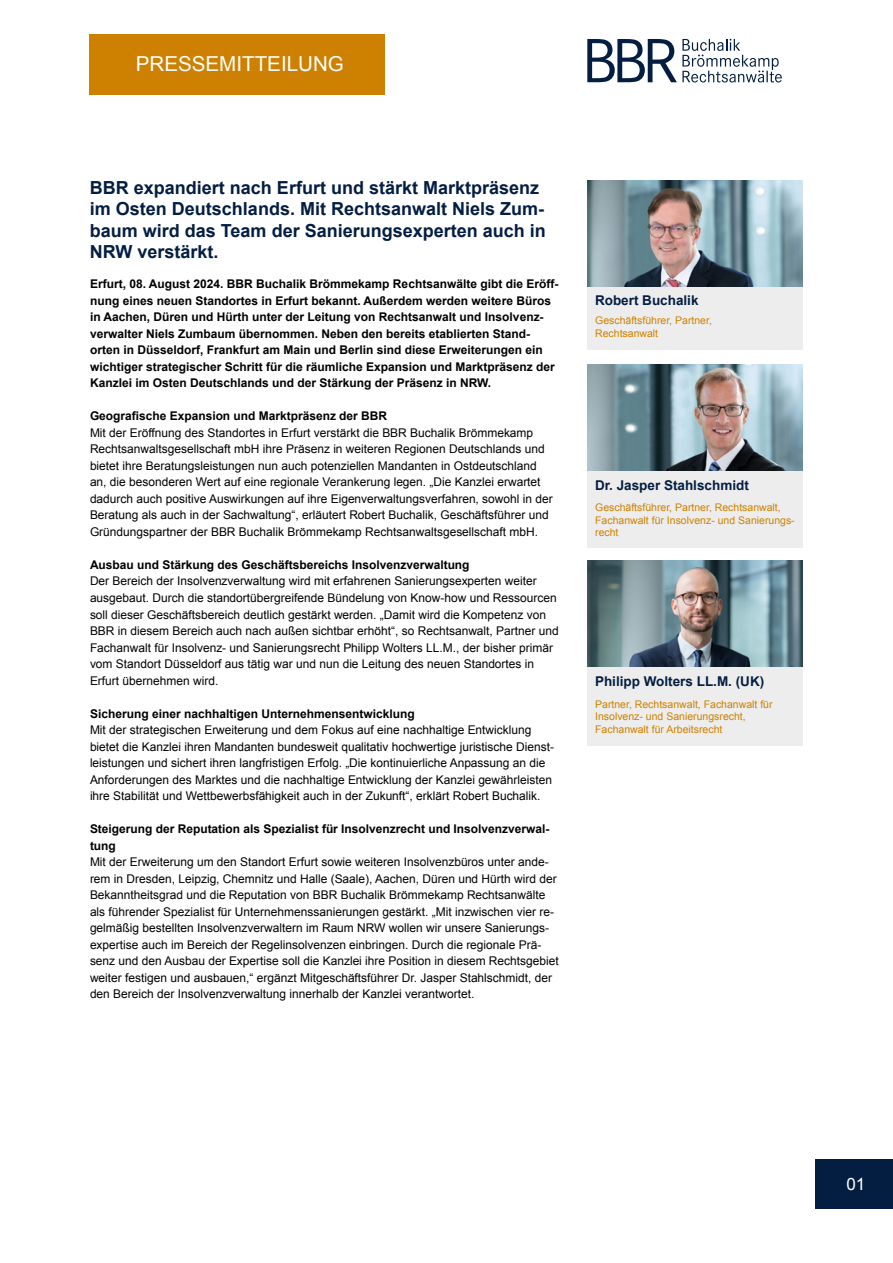
<style>
.page{position:relative;width:893px;height:1263px;background:#fff}
.page>*{position:absolute;margin:0;border:0;box-sizing:border-box;transform-origin:0 0}
.t1{font:20.55px "Arial";color:#fff}
.t2{font:700 18px/21.6px "Arial";color:#041e42}
.t3{font:16.95px "Arial";color:#fff}
.t4{font:700 13.5px "Arial";color:#041e42}
.t5{font:12px/16.5px "Arial";color:#000}
.t6{font:700 12px/16.5px "Arial";color:#000}
.t7{font:10.5px/12.6px "Arial";color:#ce8100}
</style>
<div class="page">
<div style="left:90px;top:34px;width:295px;height:60px;background:#ce8100"></div>
<div style="left:815px;top:1159px;width:78px;height:50px;background:#041e42"></div>
<svg style="left:587px;top:39px;width:195px;height:43px"></svg>
<img style="left:587px;top:180px;width:216px;height:106px">
<div style="left:587px;top:286px;width:216px;height:63px;background:#ededed"></div>
<img style="left:587px;top:364px;width:216px;height:107px">
<div style="left:587px;top:471px;width:216px;height:77px;background:#ededed"></div>
<img style="left:587px;top:561px;width:216px;height:106px">
<div style="left:587px;top:667px;width:216px;height:78px;background:#ededed"></div>
<h1 class="t1" style="left:136px;top:51px;width:210px">PRESSEMITTEILUNG</h1>
<h2 class="t2" style="left:90px;top:177px;width:457px">BBR expandiert nach Erfurt und stärkt Marktpräsenz im Osten Deutschlands. Mit Rechtsanwalt Niels Zum&shy;baum wird das Team der Sanierungsexperten auch in NRW verstärkt.</h2>
<p class="t6" style="left:90px;top:276px;width:470px">Erfurt, 08. August 2024. BBR Buchalik Brömmekamp Rechtsanwälte gibt die Eröff&shy;nung eines neuen Standortes in Erfurt bekannt. Außerdem werden weitere Büros in Aachen, Düren und Hürth unter der Leitung von Rechtsanwalt und Insolvenz&shy;verwalter Niels Zumbaum übernommen. Neben den bereits etablierten Stand&shy;orten in Düsseldorf, Frankfurt am Main und Berlin sind diese Erweiterungen ein wichtiger strategischer Schritt für die räumliche Expansion und Marktpräsenz der Kanzlei im Osten Deutschlands und der Stärkung der Präsenz in NRW.</p>
<p class="t6" style="left:90px;top:408px;width:299px">Geografische Expansion und Marktpräsenz der BBR</p>
<p class="t5" style="left:90px;top:425px;width:464px">Mit der Eröffnung des Standortes in Erfurt verstärkt die BBR Buchalik Brömmekamp Rechtsanwaltsgesellschaft mbH ihre Präsenz in weiteren Regionen Deutschlands und bietet ihre Beratungsleistungen nun auch potenziellen Mandanten in Ostdeutschland an, die besonderen Wert auf eine regionale Verankerung legen. „Die Kanzlei erwartet dadurch auch positive Auswirkungen auf ihre Eigenverwaltungsverfahren, sowohl in der Beratung als auch in der Sachwaltung“, erläutert Robert Buchalik, Geschäftsführer und Gründungspartner der BBR Buchalik Brömmekamp Rechtsanwaltsgesellschaft mbH.</p>
<p class="t6" style="left:90px;top:557px;width:381px">Ausbau und Stärkung des Geschäftsbereichs Insolvenzverwaltung</p>
<p class="t5" style="left:90px;top:573px;width:470px">Der Bereich der Insolvenzverwaltung wird mit erfahrenen Sanierungsexperten weiter ausgebaut. Durch die standortübergreifende Bündelung von Know-how und Ressourcen soll dieser Geschäftsbereich deutlich gestärkt werden. „Damit wird die Kompetenz von BBR in diesem Bereich auch nach außen sichtbar erhöht“, so Rechtsanwalt, Partner und Fachanwalt für Insolvenz- und Sanierungsrecht Philipp Wolters LL.M., der bisher primär vom Standort Düsseldorf aus tätig war und nun die Leitung des neuen Standortes in Erfurt übernehmen wird.</p>
<p class="t6" style="left:90px;top:705px;width:326px">Sicherung einer nachhaltigen Unternehmensentwicklung</p>
<p class="t5" style="left:90px;top:722px;width:466px">Mit der strategischen Erweiterung und dem Fokus auf eine nachhaltige Entwicklung bietet die Kanzlei ihren Mandanten bundesweit qualitativ hochwertige juristische Dienst&shy;leistungen und sichert ihren langfristigen Erfolg. „Die kontinuierliche Anpassung an die Anforderungen des Marktes und die nachhaltige Entwicklung der Kanzlei gewährleisten ihre Stabilität und Wettbewerbsfähigkeit auch in der Zukunft“, erklärt Robert Buchalik.</p>
<p class="t6" style="left:90px;top:821px;width:461px">Steigerung der Reputation als Spezialist für Insolvenzrecht und Insolvenzverwal&shy;tung</p>
<p class="t5" style="left:90px;top:854px;width:470px">Mit der Erweiterung um den Standort Erfurt sowie weiteren Insolvenzbüros unter ande&shy;rem in Dresden, Leipzig, Chemnitz und Halle (Saale), Aachen, Düren und Hürth wird der Bekanntheitsgrad und die Reputation von BBR Buchalik Brömmekamp Rechtsanwälte als führender Spezialist für Unternehmenssanierungen gestärkt. „Mit inzwischen vier re&shy;gelmäßig bestellten Insolvenzverwaltern im Raum NRW wollen wir unsere Sanierungs&shy;expertise auch im Bereich der Regelinsolvenzen einbringen. Durch die regionale Prä&shy;senz und den Ausbau der Expertise soll die Kanzlei ihre Position in diesem Rechtsgebiet weiter festigen und ausbauen,“ ergänzt Mitgeschäftsführer Dr. Jasper Stahlschmidt, der den Bereich der Insolvenzverwaltung innerhalb der Kanzlei verantwortet.</p>
<p class="t4" style="left:595px;top:292px;width:105px">Robert Buchalik</p>
<p class="t7" style="left:595px;top:315px;width:118px">Geschäftsführer, Partner,<br>Rechtsanwalt</p>
<p class="t4" style="left:595px;top:476px;width:155px">Dr. Jasper Stahlschmidt</p>
<p class="t7" style="left:595px;top:501px;width:201px">Geschäftsführer, Partner, Rechtsanwalt,<br>Fachanwalt für Insolvenz- und Sanierungs&shy;recht</p>
<p class="t4" style="left:595px;top:672px;width:171px">Philipp Wolters LL.M. (UK)</p>
<p class="t7" style="left:595px;top:698px;width:179px">Partner, Rechtsanwalt, Fachanwalt für<br>Insolvenz- und Sanierungsrecht,<br>Fachanwalt für Arbeitsrecht</p>
<h3 class="t3" style="left:846px;top:1173px;width:20px">01</h3>
</div>
